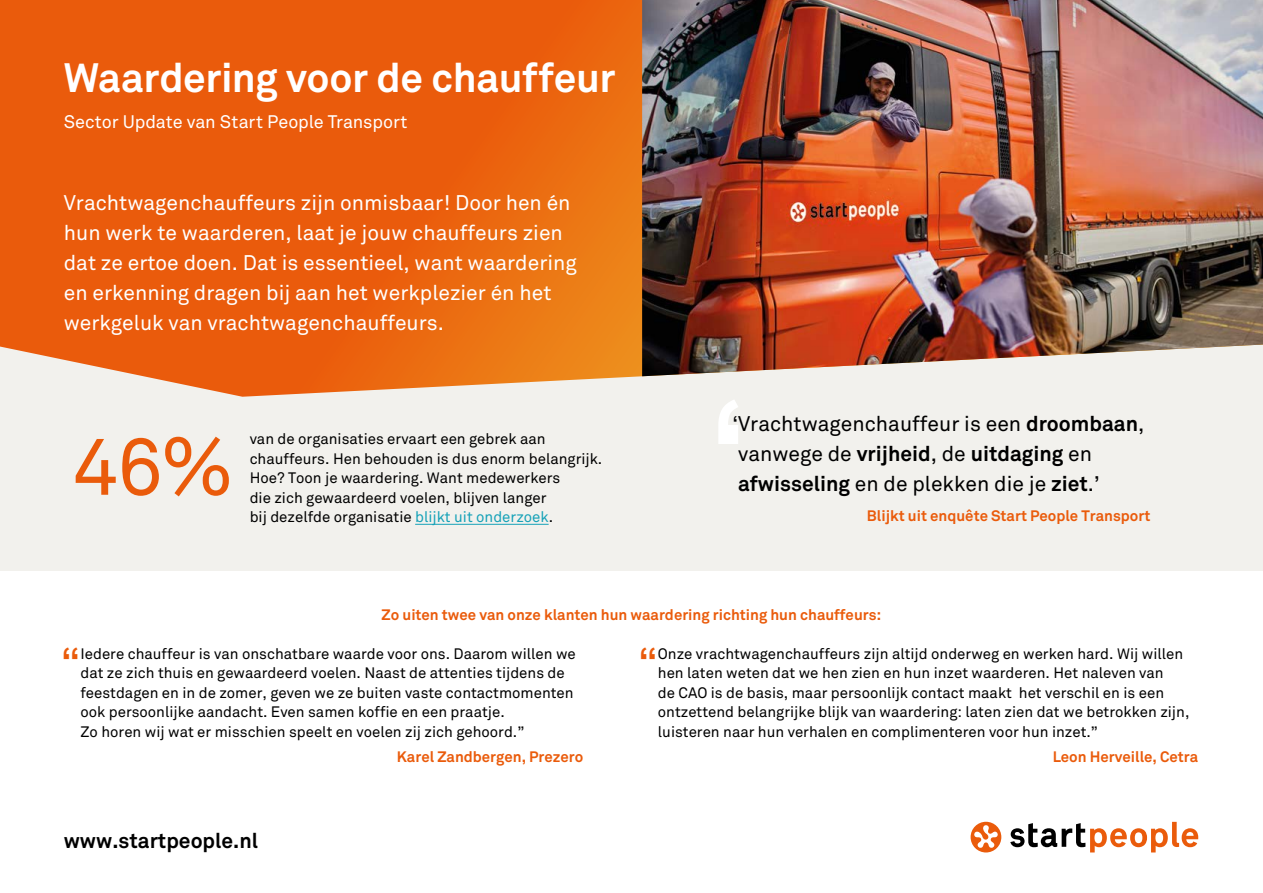
<style>
.page{position:relative;width:1263px;height:893px;background:#fff}
.page>*{position:absolute;margin:0;border:0;box-sizing:border-box;transform-origin:0 0}
.t1{font:80.25px "Akkurat";color:#ea5b0b}
.t2{font:42.45px "Akkurat";color:#ea5b0b}
.t3{font:700 40.5px "Akkurat";letter-spacing:-.01em;color:#fff}
.t4{font:21px/30px "Akkurat";color:#fff}
.t5{font:21px/30px "Akkurat";color:#000}
.t6{font:700 21px "Akkurat";color:#000}
.t7{font:18px "Akkurat";letter-spacing:-.005em;color:#fff}
.t8{font:15px/19.5px "Akkurat";color:#000}
.t9{font:700 15px "Akkurat";color:#ea5b0b}
.s1{color:#17a2b8}
.s2{font-weight:700}
</style>
<div class="page">
<div style="left:0;top:84px;width:1263px;height:487px;background:#f2f1ed"></div>
<svg style="left:970px;top:822px;width:31px;height:30px"></svg>
<svg style="left:1010px;top:822px;width:188px;height:30px"></svg>
<hr style="left:415px;top:524px;width:134px;height:1px;background:#17a2b8">
<svg style="left:0;top:0;width:647px;height:397px;background:#ea6716"></svg>
<img style="left:642px;top:0;width:621px;height:376px">
<svg style="left:718px;top:400px;width:20px;height:44px"></svg>
<h3 class="t3" style="left:64px;top:52px;width:553px">Waardering voor de chauffeur</h3>
<p class="t7" style="left:64px;top:111px;width:345px">Sector Update van Start People Transport</p>
<p class="t4" style="left:64px;top:188px;width:514px">Vrachtwagenchauffeurs zijn onmisbaar! Door hen én hun werk te waarderen, laat je jouw chauffeurs zien dat ze ertoe doen. Dat is essentieel, want waardering en erkenning dragen bij aan het werkplezier én het werkgeluk van vrachtwagenchauffeurs.</p>
<h1 class="t1" style="left:73px;top:420px;width:162px">46%</h1>
<p class="t8" style="left:250px;top:429px;width:354px">van de organisaties ervaart een gebrek aan chauffeurs. Hen behouden is dus enorm belangrijk.<br>Hoe? Toon je waardering. Want medewerkers<br>die zich gewaardeerd voelen, blijven langer<br>bij dezelfde organisatie <span class="s1">blijkt uit onderzoek</span>.</p>
<h3 class="t5" style="left:732px;top:409px;width:413px">‘Vrachtwagenchauffeur is een <span class="s2">droombaan</span>, vanwege de <span class="s2">vrijheid</span>, de <span class="s2">uitdaging</span> en <span class="s2">afwisseling</span> en de plekken die je <span class="s2">ziet</span>.’</h3>
<p class="t9" style="left:867px;top:506px;width:285px">Blijkt uit enquête Start People Transport</p>
<p class="t9" style="left:382px;top:605px;width:501px">Zo uiten twee van onze klanten hun waardering richting hun chauffeurs:</p>
<h2 class="t2" style="left:60px;top:638px;width:22px">“</h2>
<p class="t8" style="left:80px;top:644px;width:497px">Iedere chauffeur is van onschatbare waarde voor ons. Daarom willen we dat ze zich thuis en gewaardeerd voelen. Naast de attenties tijdens de feestdagen en in de zomer, geven we ze buiten vaste contactmomenten ook persoonlijke aandacht. Even samen koffie en een praatje.<br>Zo horen wij wat er misschien speelt en voelen zij zich gehoord.”</p>
<p class="t9" style="left:397px;top:747px;width:188px">Karel Zandbergen, Prezero</p>
<h3 class="t6" style="left:64px;top:827px;width:196px">www.startpeople.nl</h3>
<h2 class="t2" style="left:638px;top:638px;width:22px">“</h2>
<p class="t8" style="left:658px;top:644px;width:533px">Onze vrachtwagenchauffeurs zijn altijd onderweg en werken hard. Wij willen hen laten weten dat we hen zien en hun inzet waarderen. Het naleven van<br>de CAO is de basis, maar persoonlijk contact maakt het verschil en is een ontzettend belangrijke blijk van waardering: laten zien dat we betrokken zijn, luisteren naar hun verhalen en complimenteren voor hun inzet.”</p>
<p class="t9" style="left:1053px;top:747px;width:147px">Leon Herveille, Cetra</p>
</div>
